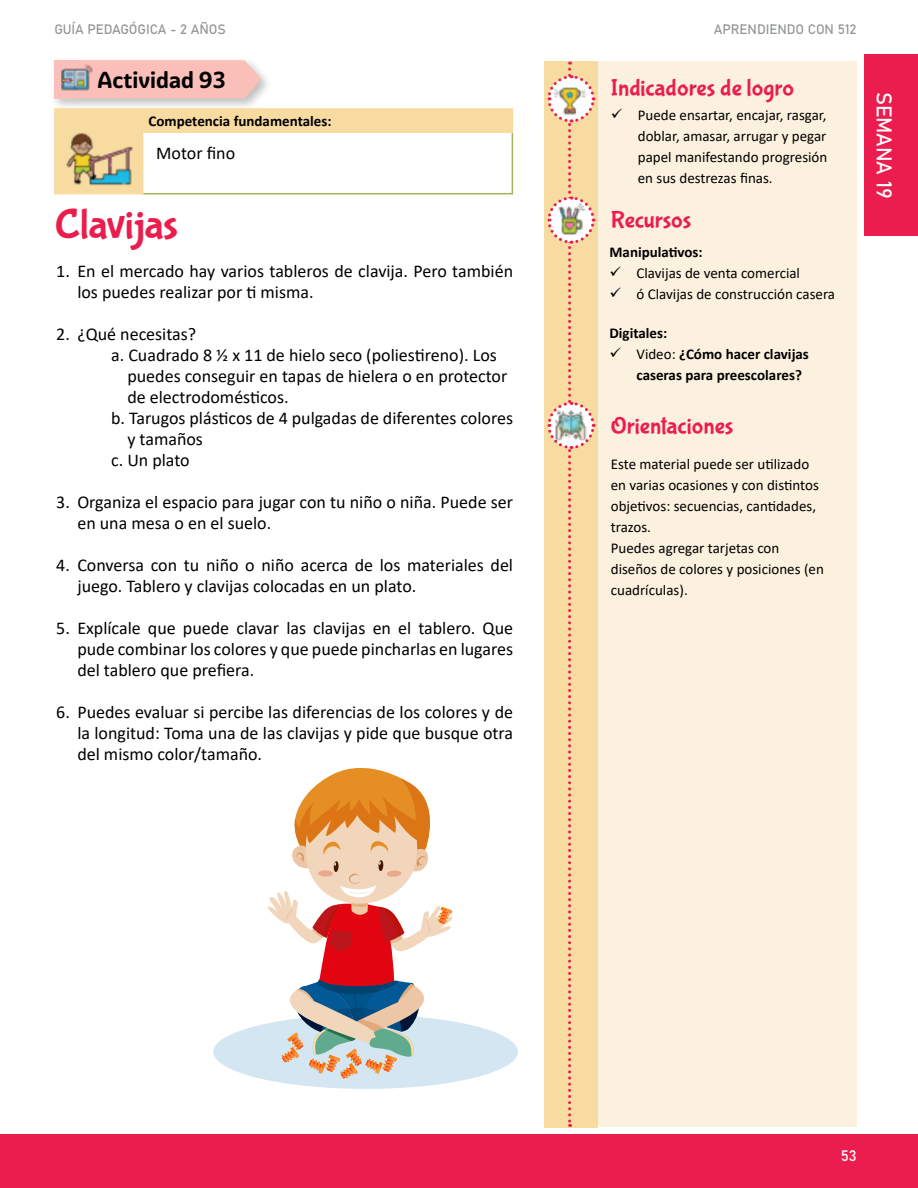
<style>
.page{position:relative;width:918px;height:1188px;background:#fff}
.page>*{position:absolute;margin:0;border:0;box-sizing:border-box;transform-origin:0 0}
.t1{font:42px "Bubblegum Sans";letter-spacing:-.02em;color:#eb1d4d}
.t2{font:24px "Bubblegum Sans";color:#eb1d4e}
.t3{font:700 22.5px "Graviola Soft";color:#000}
.t4{font:21px "Bahnschrift";letter-spacing:-.005em;color:#fff}
.t5{font:18px/21px "Calibri";color:#000}
.t6{font:15px/21px "Calibri";color:#000}
.t7{font:700 15px/21px "Calibri";color:#000}
.t8{font:15px "Bahnschrift";color:#fff}
.t9{font:13.5px "Bahnschrift";letter-spacing:-.01em;color:#939597}
.s1{font-weight:400}
</style>
<div class="page">
<div style="left:0;top:1134px;width:918px;height:54px;background:#eb1d4e"></div>
<div style="left:864px;top:54px;width:54px;height:182px;background:#eb1d4e"></div>
<div style="left:213px;top:1015px;width:305px;height:74px;background:#d3e6f2;border-radius:50%"></div>
<div style="left:544px;top:61px;width:54px;height:1067px;background:#f8dba1"></div>
<div style="left:598px;top:62px;width:258px;height:1065px;background:#fcf1de"></div>
<div style="left:50px;top:57px;width:223px;height:55px;background:#000;opacity:.25"></div>
<svg style="left:95px;top:60px;width:166px;height:38px;background:#f7c0ba"></svg>
<img style="left:54px;top:60px;width:41px;height:41px">
<hr style="left:54px;top:193px;width:89px;height:1px;background:#f8dba1">
<hr style="left:54px;top:108px;width:89px;height:2px;background:#f8dba1">
<hr style="left:54px;top:110px;width:2px;height:22px;background:#f8dba1">
<hr style="left:54px;top:132px;width:2px;height:61px;background:#f8dba1">
<hr style="left:143px;top:108px;width:370px;height:2px;background:#f8dba1">
<svg style="left:56px;top:109px;width:457px;height:85px"></svg>
<hr style="left:142px;top:131px;width:371px;height:2px;background:#f8dba1">
<img style="left:61px;top:120px;width:76px;height:73px">
<svg style="left:547px;top:62px;width:49px;height:1065px"></svg>
<img style="left:553px;top:408px;width:36px;height:34px">
<svg style="left:267px;top:767px;width:187px;height:311px"></svg>
<p class="t9" style="left:54px;top:21px;width:173px">GUÍA PEDAGÓGICA - 2 AÑOS</p>
<p class="t9" style="left:714px;top:21px;width:144px">APRENDIENDO CON 512</p>
<p class="t3" style="left:97px;top:70px;width:130px">Actividad 93</p>
<p class="t7" style="left:149px;top:111px;width:184px">Competencia fundamentales:</p>
<p class="t5" style="left:156px;top:142px;width:81px">Motor fino</p>
<h1 class="t1" style="left:55px;top:206px;width:125px">Clavijas</h1>
<p class="t5" style="left:77px;top:260px;width:437px;text-indent:-21px">1. En el mercado hay varios tableros de clavija. Pero también los puedes realizar por ti misma.</p>
<p class="t5" style="left:56px;top:323px;width:142px">2. ¿Qué necesitas?</p>
<p class="t5" style="left:111px;top:344px;width:387px">a. Cuadrado 8 ½ x 11 de hielo seco (poliestireno). Los</p>
<p class="t5" style="left:127px;top:367px;width:382px">puedes conseguir en tapas de hielera o en protector</p>
<p class="t5" style="left:127px;top:386px;width:163px">de electrodomésticos.</p>
<p class="t5" style="left:111px;top:407px;width:404px">b. Tarugos plásticos de 4 pulgadas de diferentes colores</p>
<p class="t5" style="left:127px;top:428px;width:77px">y tamaños</p>
<p class="t5" style="left:111px;top:449px;width:80px">c. Un plato</p>
<p class="t5" style="left:77px;top:491px;width:437px;text-indent:-21px">3. Organiza el espacio para jugar con tu niño o niña. Puede ser en una mesa o en el suelo.</p>
<p class="t5" style="left:77px;top:554px;width:437px;text-indent:-21px">4. Conversa con tu niño o niño acerca de los materiales del juego. Tablero y clavijas colocadas en un plato.</p>
<p class="t5" style="left:77px;top:617px;width:437px;text-align:justify;text-indent:-21px">5. Explícale que puede clavar las clavijas en el tablero. Que pude combinar los colores y que puede pincharlas en lugares del tablero que prefiera.</p>
<p class="t5" style="left:77px;top:701px;width:437px;text-align:justify;text-indent:-21px">6. Puedes evaluar si percibe las diferencias de los colores y de la longitud: Toma una de las clavijas y pide que busque otra del mismo color/tamaño.</p>
<h2 class="t2" style="left:611px;top:77px;width:185px">Indicadores de logro</h2>
<p class="t6" style="left:638px;top:104px;width:191px;text-align:justify">Puede ensartar, encajar, rasgar, doblar, amasar, arrugar y pegar papel manifestando progresión en sus destrezas finas.</p>
<h2 class="t2" style="left:611px;top:209px;width:82px">Recursos</h2>
<p class="t7" style="left:609px;top:242px;width:95px">Manipulativos:</p>
<p class="t6" style="left:636px;top:263px;width:200px">Clavijas de venta comercial<br>ó Clavijas de construcción casera</p>
<p class="t7" style="left:636px;top:322px;width:174px;text-indent:-27px">Digitales:<br><span class="s1">Video:</span> ¿Cómo hacer clavijas caseras para preescolares?</p>
<h2 class="t2" style="left:611px;top:415px;width:124px">Orientaciones</h2>
<p class="t6" style="left:611px;top:453px;width:215px">Este material puede ser utilizado en varias ocasiones y con distintos objetivos: secuencias, cantidades, trazos.<br>Puedes agregar tarjetas con diseños de colores y posiciones (en cuadrículas).</p>
<p class="t4" style="left:896px;top:92px;width:108px;rotate:90deg">SEMANA 19</p>
<p class="t8" style="left:841px;top:1147px;width:18px">53</p>
</div>
